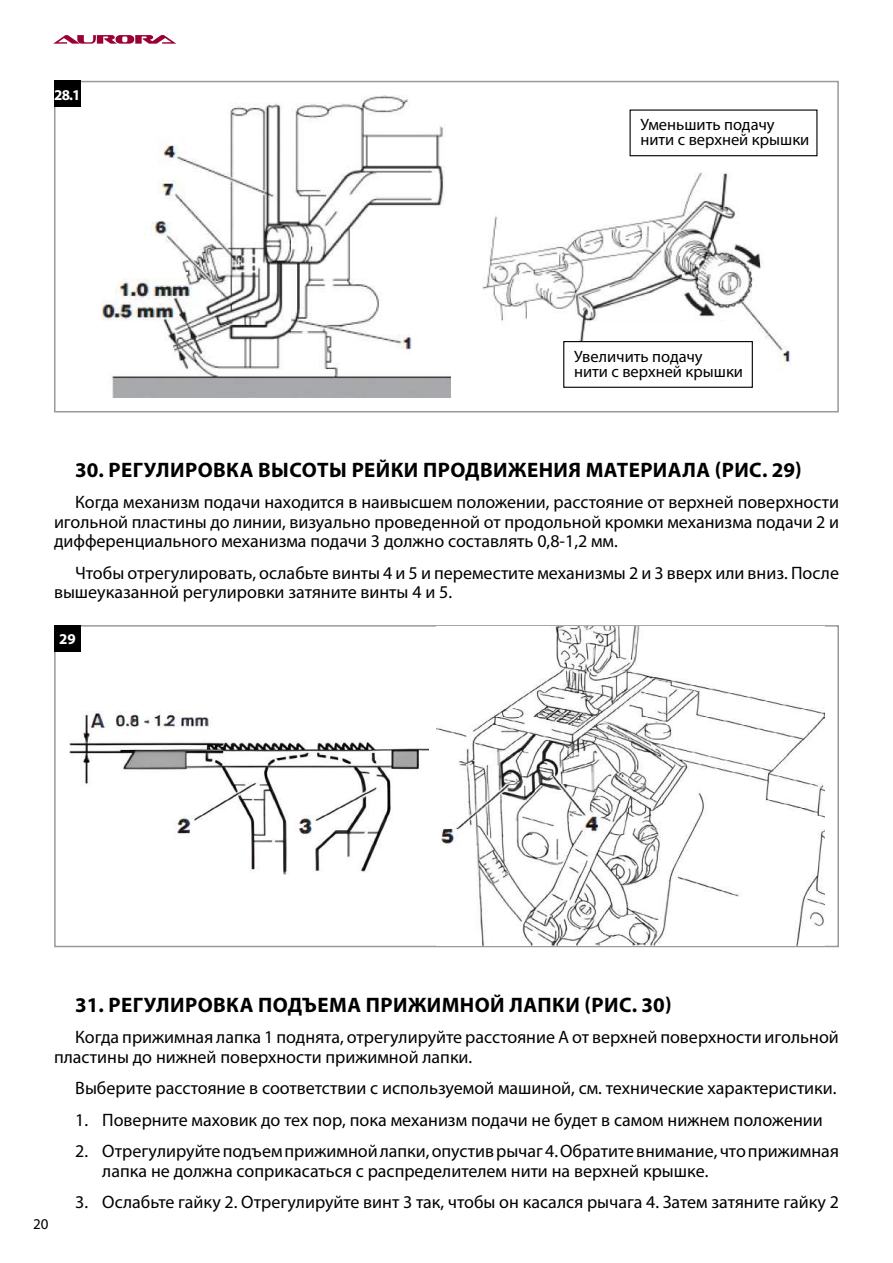
<style>
.page{position:relative;width:893px;height:1263px;background:#fff}
.page>*{position:absolute;margin:0;border:0;box-sizing:border-box;transform-origin:0 0}
.t1{font:700 21px "Myriad Pro";letter-spacing:.02em;color:#000}
.t2{font:18px/19.5px "Myriad Pro";color:#000}
.t3{font:16.5px/15px "Myriad Pro";color:#000}
.t4{font:700 15px "Myriad Pro";color:#fff}
.t5{font:15px "Myriad Pro";color:#000}
</style>
<div class="page">
<svg style="left:53px;top:35px;width:123px;height:9px"></svg>
<div style="left:54px;top:81px;width:785px;height:331px;border:2px solid #9a999a"></div>
<div style="left:54px;top:81px;width:27px;height:26px;background:#000"></div>
<div style="left:54px;top:625px;width:785px;height:322px;border:2px solid #9a999a"></div>
<div style="left:54px;top:625px;width:27px;height:26px;background:#000"></div>
<img style="left:101px;top:96px;width:350px;height:302px">
<img style="left:483px;top:109px;width:335px;height:256px">
<div style="left:630px;top:109px;width:187px;height:47px;background:#fff;border:1px solid #000"></div>
<div style="left:563px;top:341px;width:190px;height:47px;background:#fff;border:1px solid #000"></div>
<img style="left:70px;top:711px;width:359px;height:163px">
<img style="left:436px;top:627px;width:389px;height:319px">
<p class="t4" style="left:54px;top:85px;width:28px">28.1</p>
<p class="t3" style="left:640px;top:116px;width:171px">Уменьшить подачу нити с верхней крышки</p>
<p class="t3" style="left:574px;top:349px;width:171px">Увеличить подачу<br>нити с верхней крышки</p>
<p class="t1" style="left:75px;top:456px;width:728px">30. РЕГУЛИРОВКА ВЫСОТЫ РЕЙКИ ПРОДВИЖЕНИЯ МАТЕРИАЛА (РИС. 29)</p>
<p class="t2" style="left:54px;top:492px;width:786px;text-align:justify;text-indent:21px">Когда механизм подачи находится в наивысшем положении, расстояние от верхней поверхности игольной пластины до линии, визуально проведенной от продольной кромки механизма подачи 2 и дифференциального механизма подачи 3 должно составлять 0,8-1,2 мм.</p>
<p class="t2" style="left:54px;top:563px;width:786px;text-indent:21px">Чтобы отрегулировать, ослабьте винты 4 и 5 и переместите механизмы 2 и 3 вверх или вниз. После вышеуказанной регулировки затяните винты 4 и 5.</p>
<p class="t4" style="left:59px;top:629px;width:18px">29</p>
<p class="t1" style="left:75px;top:991px;width:598px">31. РЕГУЛИРОВКА ПОДЪЕМА ПРИЖИМНОЙ ЛАПКИ (РИС. 30)</p>
<p class="t2" style="left:54px;top:1027px;width:786px;text-indent:21px">Когда прижимная лапка 1 поднята, отрегулируйте расстояние A от верхней поверхности игольной пластины до нижней поверхности прижимной лапки.</p>
<p class="t2" style="left:75px;top:1078px;width:763px">Выберите расстояние в соответствии с используемой машиной, см. технические характеристики.</p>
<p class="t2" style="left:75px;top:1110px;width:749px">1. Поверните маховик до тех пор, пока механизм подачи не будет в самом нижнем положении</p>
<p class="t2" style="left:102px;top:1141px;width:738px;text-indent:-27px">2. Отрегулируйте подъем прижимной лапки, опустив рычаг 4. Обратите внимание, что прижимная лапка не должна соприкасаться с распределителем нити на верхней крышке.</p>
<p class="t2" style="left:75px;top:1192px;width:765px">3. Ослабьте гайку 2. Отрегулируйте винт 3 так, чтобы он касался рычага 4. Затем затяните гайку 2</p>
<p class="t5" style="left:33px;top:1215px;width:17px">20</p>
</div>
